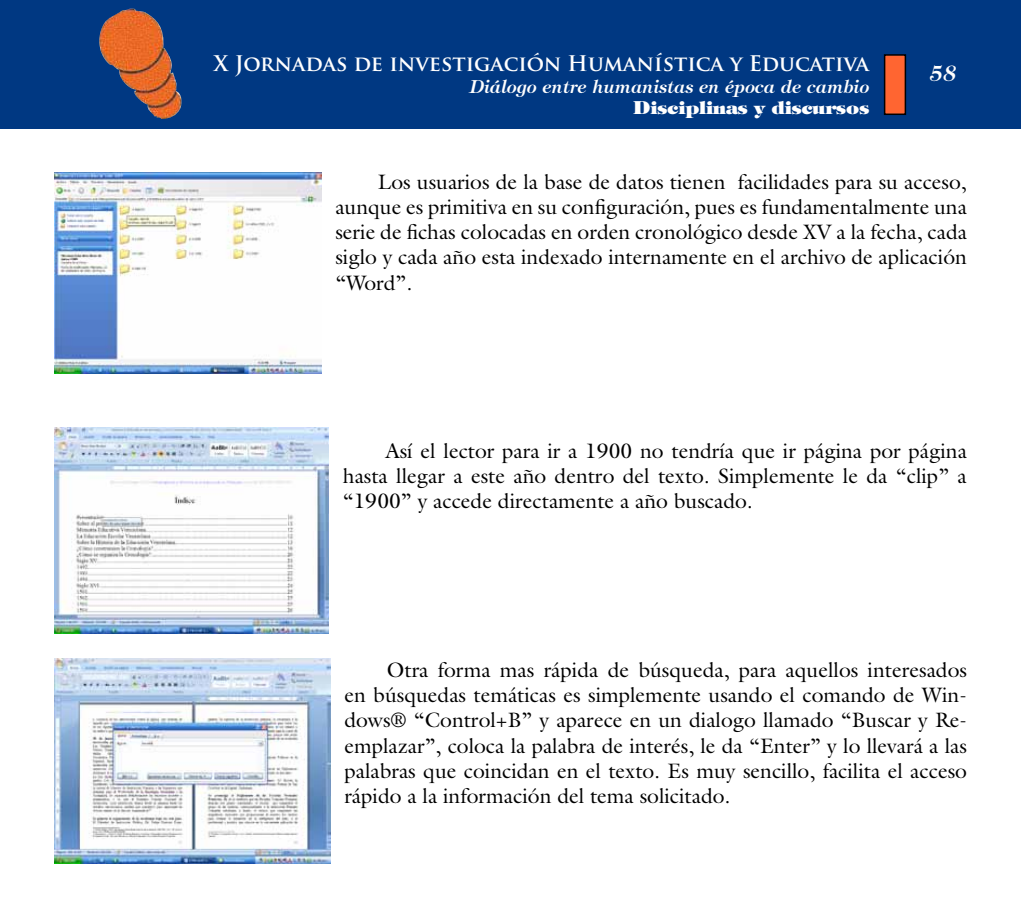
<style>
.page{position:relative;width:1021px;height:918px;background:#fff}
.page>*{position:absolute;margin:0;border:0;box-sizing:border-box;transform-origin:0 0}
.t1{font:21px/25.2px "Galliard";color:#000;text-align:justify}
.t2{font:700 21px "Trajan Pro";color:#fff}
.t3{font:italic 600 21px "Tiffany";color:#fff}
.t4{font:italic 600 18px/21.6px "Tiffany";color:#fff;text-align:right}
.s1{font-weight:800;font-style:normal}
</style>
<div class="page">
<div style="left:0;top:0;width:1020px;height:129px;background:#003882"></div>
<img style="left:99px;top:9px;width:83px;height:110px">
<div style="left:884px;top:55px;width:21px;height:59px;background:#ff6531"></div>
<div style="left:883px;top:54px;width:23px;height:61px;border:2px solid #000"></div>
<img style="left:54px;top:172px;width:267px;height:201px">
<img style="left:54px;top:428px;width:275px;height:205px">
<img style="left:54px;top:658px;width:276px;height:206px">
<p class="t2" style="left:214px;top:50px;width:657px">X Jornadas de investigación Humanística y Educativa</p>
<p class="t4" style="left:469px;top:76px;width:402px">Diálogo entre humanistas en época de cambio<br><span class="s1">Disciplinas y discursos</span></p>
<p class="t3" style="left:929px;top:61px;width:28px">58</p>
<p class="t1" style="left:335px;top:169px;width:633px;text-indent:43px">Los usuarios de la base de datos tienen facilidades para su acceso, aunque es primitiva en su configuración, pues es fundamentalmente una serie de fichas colocadas en orden cronológico desde XV a la fecha, cada siglo y cada año esta indexado internamente en el archivo de aplicación “Word”.</p>
<p class="t1" style="left:343px;top:438px;width:625px;text-indent:43px">Así el lector para ir a 1900 no tendría que ir página por página hasta llegar a este año dentro del texto. Simplemente le da “clip” a “1900” y accede directamente a año buscado.</p>
<p class="t1" style="left:344px;top:657px;width:624px;text-indent:43px">Otra forma mas rápida de búsqueda, para aquellos interesados en búsquedas temáticas es simplemente usando el comando de Win&shy;dows® “Control+B” y aparece en un dialogo llamado “Buscar y Re&shy;emplazar”, coloca la palabra de interés, le da “Enter” y lo llevará a las palabras que coincidan en el texto. Es muy sencillo, facilita el acceso rápido a la información del tema solicitado.</p>
</div>
